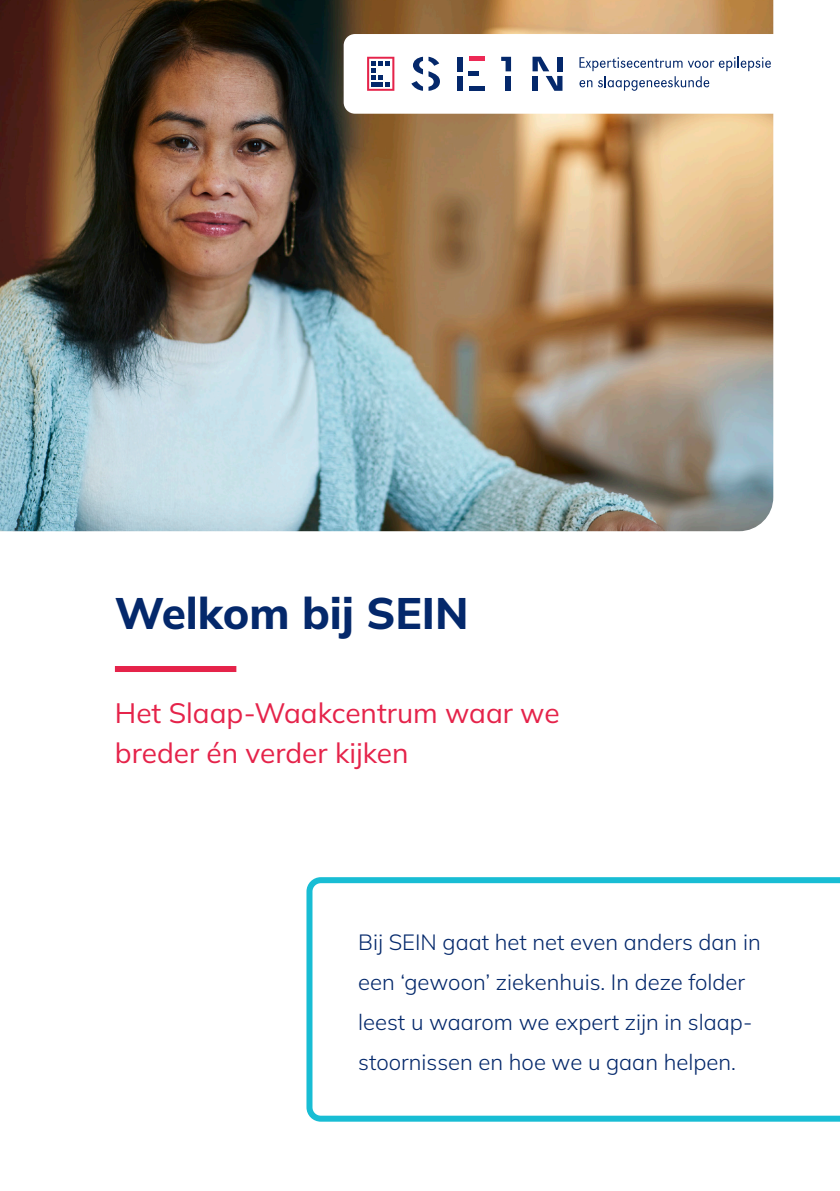
<style>
.page{position:relative;width:840px;height:1191px;background:#fff}
.page>*{position:absolute;margin:0;border:0;box-sizing:border-box;transform-origin:0 0}
.t1{font:200 44px "Mulish";color:#04286b}
.t2{font:200 28px/40px "Mulish";color:#e5234a}
.Inleiding{font:200 22px/40px "Mulish";color:#04286b}
</style>
<div class="page">
<svg style="left:306px;top:877px;width:533px;height:244px"></svg>
<img style="left:0;top:0;width:772px;height:531px">
<svg style="left:343px;top:34px;width:431px;height:80px"></svg>
<hr style="left:371px;top:82px;width:12px;height:4px;background:#04286b">
<div style="left:115px;top:666px;width:121px;height:6px;background:#e5234a"></div>
<p class="t1" style="left:115px;top:584px;width:355px">Welkom bij SEIN</p>
<p class="t2" style="left:115px;top:692px;width:446px">Het Slaap-Waakcentrum waar we breder én verder kijken</p>
<p class="Inleiding" style="left:358px;top:921px;width:404px">Bij SEIN gaat het net even anders dan in een ‘gewoon’ ziekenhuis. In deze folder leest u waarom we expert zijn in slaap&shy;stoornissen en hoe we u gaan helpen.</p>
</div>
